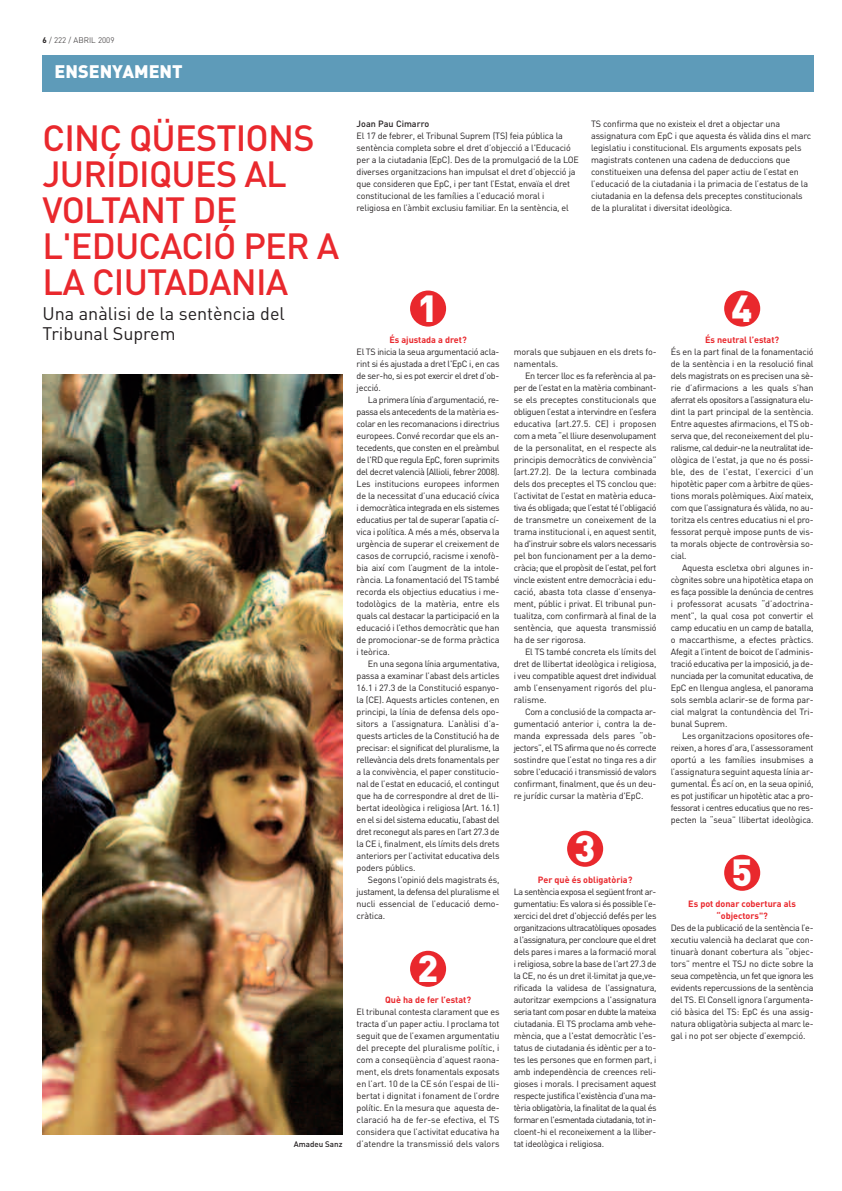
<style>
.page{position:relative;width:842px;height:1191px;background:#fff}
.page>*{position:absolute;margin:0;border:0;box-sizing:border-box;transform-origin:0 0}
.t1{font:900 37.3px "DIN";color:#fff}
.t2{font:500 36px/36px "DIN";letter-spacing:-.02em;color:#e9282d}
.t3{font:18px/19.8px "DIN";color:#231f20}
.t4{font:900 18px "DIN";color:#fff}
.t5{font:9px/12px "DIN";letter-spacing:-.015em;color:#231f20;text-align:justify}
.t6{font:700 9px/12px "DIN";color:#e9282d;text-align:center}
.t7{font:500 9px "DIN";color:#231f20}
.t8{font:300 8px "DIN";color:#231f20}
.t9{font:500 8px "DIN";color:#231f20}
.s1{font-weight:700}
</style>
<div class="page">
<div style="left:410px;top:950px;width:36px;height:36px;background:#e9282d;border-radius:50%"></div>
<div style="left:410px;top:290px;width:36px;height:36px;background:#e9282d;border-radius:50%"></div>
<img style="left:43px;top:374px;width:299px;height:761px">
<div style="left:43px;top:55px;width:771px;height:36px;background:#5e9bb9"></div>
<div style="left:567px;top:830px;width:36px;height:36px;background:#e9282d;border-radius:50%"></div>
<div style="left:724px;top:854px;width:36px;height:36px;background:#e9282d;border-radius:50%"></div>
<div style="left:724px;top:290px;width:36px;height:36px;background:#e9282d;border-radius:50%"></div>
<p class="t8" style="left:43px;top:35px;width:73px"><span class="s1">6</span> / 222 / ABRIL 2009</p>
<h3 class="t4" style="left:55px;top:61px;width:130px">ENSENYAMENT</h3>
<h2 class="t2" style="left:43px;top:118px;width:298px">CINC QÜESTIONS<br>JURÍDIQUES AL<br>VOLTANT DE<br>L'EDUCACIÓ PER A<br>LA CIUTADANIA</h2>
<h3 class="t3" style="left:43px;top:303px;width:244px">Una anàlisi de la sentència del<br>Tribunal Suprem</h3>
<p class="t9" style="left:294px;top:1139px;width:50px">Amadeu Sanz</p>
<p class="t7" style="left:357px;top:118px;width:74px">Joan Pau Cimarro</p>
<p class="t5" style="left:357px;top:129px;width:224px;text-align:left">El 17 de febrer, el Tribunal Suprem (TS) feia pública la sentència completa sobre el dret d’objecció a l'Educació per a la ciutadania (EpC). Des de la promulgació de la LOE diverses organitzacions han impulsat el dret d’objecció ja que consideren que EpC, i per tant l’Estat, envaïa el dret constitucional de les famílies a l’educació moral i religiosa en l’àmbit exclusiu familiar. En la sentència, el</p>
<p class="t5" style="left:591px;top:117px;width:222px;text-align:left">TS confirma que no existeix el dret a objectar una assignatura com EpC i que aquesta és vàlida dins el marc legislatiu i constitucional. Els arguments exposats pels magistrats contenen una cadena de deduccions que constitueixen una defensa del paper actiu de l’estat en l’educació de la ciutadania i la primacia de l’estatus de la ciutadania en la defensa dels preceptes constitucionals de la pluralitat i diversitat ideològica.</p>
<h1 class="t1" style="left:417px;top:286px;width:22px">1</h1>
<p class="t6" style="left:389px;top:333px;width:79px">És ajustada a dret?</p>
<p class="t5" style="left:357px;top:345px;width:144px">El TS inicia la seua argumentació acla&shy;rint si és ajustada a dret l'EpC i, en cas de ser-ho, si es pot exercir el dret d’ob&shy;jecció.</p>
<p class="t5" style="left:357px;top:393px;width:144px;text-indent:11px">La primera línia d’argumentació, re&shy;passa els antecedents de la matèria es&shy;colar en les recomanacions i directrius europees. Convé recordar que els an&shy;tecedents, que consten en el preàmbul de l'RD que regula EpC, foren suprimits del decret valencià (Allioli, febrer 2008).<br>Les institucions europees informen de la necessitat d’una educació cívica i democràtica integrada en els sistemes educatius per tal de superar l’apatia cí&shy;vica i política. A més a més, observa la urgència de superar el creixement de casos de corrupció, racisme i xenofò&shy;bia així com l’augment de la intole&shy;rància. La fonamentació del TS també recorda els objectius educatius i me&shy;todològics de la matèria, entre els quals cal destacar la participació en la educació i l’ethos democràtic que han de promocionar-se de forma pràctica i teòrica.</p>
<p class="t5" style="left:357px;top:657px;width:144px;text-indent:11px">En una segona línia argumentativa, passa a examinar l’abast dels articles 16.1 i 27.3 de la Constitució espanyo&shy;la (CE). Aquests articles contenen, en principi, la línia de defensa dels opo&shy;sitors a l’assignatura. L’anàlisi d’a&shy;quests articles de la Constitució ha de precisar: el significat del pluralisme, la rellevància dels drets fonamentals per a la convivència, el paper constitucio&shy;nal de l’estat en educació, el contingut que ha de correspondre al dret de lli&shy;bertat ideològica i religiosa (Art. 16.1) en el si del sistema educatiu, l’abast del dret reconegut als pares en l’art 27.3 de la CE i, finalment, els límits dels drets anteriors per l’activitat educativa dels poders públics.</p>
<p class="t5" style="left:357px;top:873px;width:144px;text-indent:11px">Segons l'opinió dels magistrats és, justament, la defensa del pluralisme el nucli essencial de l’educació demo&shy;cràtica.</p>
<h1 class="t1" style="left:417px;top:946px;width:22px">2</h1>
<p class="t6" style="left:385px;top:993px;width:88px">Què ha de fer l’estat?</p>
<p class="t5" style="left:357px;top:1005px;width:144px">El tribunal contesta clarament que es tracta d’un paper actiu. I proclama tot seguit que de l’examen argumentatiu del precepte del pluralisme polític, i com a conseqüència d’aquest raona&shy;ment, els drets fonamentals exposats en l’art. 10 de la CE són l’espai de lli&shy;bertat i dignitat i fonament de l’ordre polític. En la mesura que aquesta de&shy;claració ha de fer-se efectiva, el TS considera que l’activitat educativa ha d’atendre la transmissió dels valors</p>
<p class="t5" style="left:514px;top:345px;width:144px">morals que subjauen en els drets fo&shy;namentals.</p>
<p class="t5" style="left:514px;top:369px;width:144px;text-indent:11px">En tercer lloc es fa referència al pa&shy;per de l’estat en la matèria combinant&shy;se els preceptes constitucionals que obliguen l’estat a intervindre en l’esfera educativa (art.27.5. CE) i proposen com a meta “el lliure desenvolupament de la personalitat, en el respecte als principis democràtics de convivència” (art.27.2). De la lectura combinada dels dos preceptes el TS conclou que: l’activitat de l’estat en matèria educa&shy;tiva és obligada; que l’estat té l'obligació de transmetre un coneixement de la trama institucional i, en aquest sentit, ha d'instruir sobre els valors necessaris pel bon funcionament per a la demo&shy;cràcia; que el propòsit de l’estat, pel fort vincle existent entre democràcia i edu&shy;cació, abasta tota classe d’ensenya&shy;ment, públic i privat. El tribunal pun&shy;tualitza, com confirmarà al final de la sentència, que aquesta transmissió ha de ser rigorosa.</p>
<p class="t5" style="left:514px;top:645px;width:144px;text-indent:11px">El TS també concreta els límits del dret de llibertat ideològica i religiosa, i veu compatible aquest dret individual amb l’ensenyament rigorós del plu&shy;ralisme.</p>
<p class="t5" style="left:514px;top:705px;width:144px;text-indent:11px">Com a conclusió de la compacta ar&shy;gumentació anterior i, contra la de&shy;manda expressada dels pares “ob&shy;jectors”, el TS afirma que no és correcte sostindre que l’estat no tinga res a dir sobre l'educació i transmissió de valors confirmant, finalment, que és un deu&shy;re jurídic cursar la matèria d'EpC.</p>
<h1 class="t1" style="left:574px;top:826px;width:22px">3</h1>
<p class="t6" style="left:538px;top:873px;width:96px">Per què és obligatòria?</p>
<p class="t5" style="left:514px;top:885px;width:144px">La sentència exposa el següent front ar&shy;gumentatiu: Es valora si és possible l’e&shy;xercici del dret d'objecció defés per les organitzacions ultracatòliques oposades a l'assignatura, per concloure que el dret dels pares i mares a la formació moral i religiosa, sobre la base de l'art 27.3 de la CE, no és un dret il·limitat ja que,ve&shy;rificada la validesa de l'assignatura, autoritzar exempcions a l'assignatura seria tant com posar en dubte la mateixa ciutadania. El TS proclama amb vehe&shy;mència, que a l'estat democràtic l'es&shy;tatus de ciutadania és idèntic per a to&shy;tes les persones que en formen part, i amb independència de creences reli&shy;gioses i morals. I precisament aquest respecte justifica l'existència d'una ma&shy;tèria obligatòria, la finalitat de la qual és formar en l'esmentada ciutadania, tot in&shy;cloent-hi el reconeixement a la lliber&shy;tat ideològica i religiosa.</p>
<h1 class="t1" style="left:731px;top:286px;width:22px">4</h1>
<p class="t6" style="left:705px;top:333px;width:76px">És neutral l’estat?</p>
<p class="t5" style="left:671px;top:345px;width:144px">És en la part final de la fonamentació de la sentència i en la resolució final dels magistrats on es precisen una sè&shy;rie d’afirmacions a les quals s’han aferrat els opositors a l’assignatura elu&shy;dint la part principal de la sentència.<br>Entre aquestes afirmacions, el TS ob&shy;serva que, del reconeixement del plu&shy;ralisme, cal deduir-ne la neutralitat ide&shy;ològica de l'estat, ja que no és possi&shy;ble, des de l'estat, l’exercici d’un hipotètic paper com a àrbitre de qües&shy;tions morals polèmiques. Així mateix, com que l’assignatura és vàlida, no au&shy;toritza els centres educatius ni el pro&shy;fessorat perquè impose punts de vis&shy;ta morals objecte de controvèrsia so&shy;cial.</p>
<p class="t5" style="left:671px;top:561px;width:144px;text-indent:11px">Aquesta escletxa obri algunes in&shy;cògnites sobre una hipotètica etapa on es faça possible la denúncia de centres i professorat acusats “d’adoctrina&shy;ment”, la qual cosa pot convertir el camp educatiu en un camp de batalla, o maccarthisme, a efectes pràctics.<br>Afegit a l’intent de boicot de l’adminis&shy;tració educativa per la imposició, ja de&shy;nunciada per la comunitat educativa, de EpC en llengua anglesa, el panorama sols sembla aclarir-se de forma par&shy;cial malgrat la contundència del Tri&shy;bunal Suprem.</p>
<p class="t5" style="left:671px;top:729px;width:144px;text-indent:11px">Les organitzacions opositores ofe&shy;reixen, a hores d’ara, l’assessorament oportú a les famílies insubmises a l’assignatura seguint aquesta línia ar&shy;gumental. És ací on, en la seua opinió, es pot justificar un hipotètic atac a pro&shy;fessorat i centres educatius que no res&shy;pecten la “seua” llibertat ideològica.</p>
<h1 class="t1" style="left:731px;top:850px;width:22px">5</h1>
<p class="t6" style="left:688px;top:897px;width:109px">Es pot donar cobertura als “objectors"?</p>
<p class="t5" style="left:671px;top:921px;width:144px">Des de la publicació de la sentència l’e&shy;xecutiu valencià ha declarat que con&shy;tinuarà donant cobertura als “objec&shy;tors” mentre el TSJ no dicte sobre la seua competència, un fet que ignora les evidents repercussions de la sentència del TS. El Consell ignora l’argumenta&shy;ció bàsica del TS: EpC és una assig&shy;natura obligatòria subjecta al marc le&shy;gal i no pot ser objecte d’exempció.</p>
</div>
